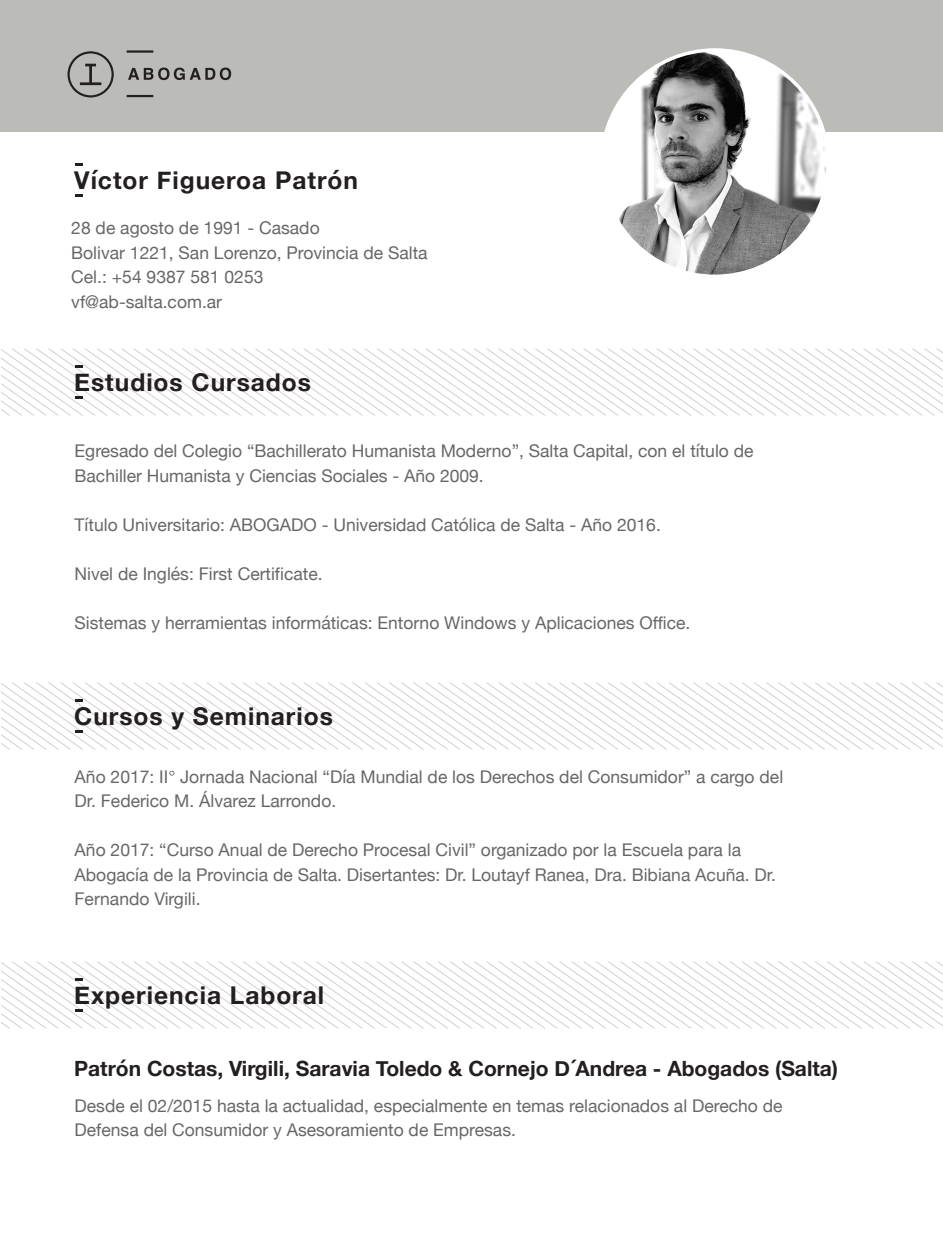
<style>
.page{position:relative;width:943px;height:1260px;background:#fff}
.page>*{position:absolute;margin:0;border:0;box-sizing:border-box;transform-origin:0 0}
.t1{font:700 24.5px "Helvetica Neue";letter-spacing:.04em;color:#231f20}
.t2{font:700 21px "Helvetica Neue";color:#231f20}
.t3{font:17.5px/24.5px "Helvetica Neue";color:#67676a}
</style>
<div class="page">
<div style="left:0;top:0;width:943px;height:131px;background:#bbbbb7"></div>
<svg style="left:127px;top:95px;width:26px;height:2px"></svg>
<svg style="left:127px;top:50px;width:26px;height:3px"></svg>
<svg style="left:128px;top:68px;width:103px;height:12px"></svg>
<svg style="left:67px;top:51px;width:47px;height:46px"></svg>
<img style="left:601px;top:50px;width:227px;height:226px;border-radius:113px">
<svg style="left:75px;top:163px;width:8px;height:3px"></svg>
<svg style="left:75px;top:194px;width:8px;height:3px"></svg>
<svg style="left:1px;top:349px;width:942px;height:66px"></svg>
<svg style="left:1px;top:683px;width:942px;height:66px"></svg>
<svg style="left:1px;top:962px;width:942px;height:66px"></svg>
<h1 class="t1" style="left:74px;top:161px;width:285px">Víctor Figueroa Patrón</h1>
<p class="t3" style="left:71px;top:217px;width:358px">28 de agosto de 1991 - Casado<br>Bolivar 1221, San Lorenzo, Provincia de Salta<br>Cel.: +54 9387 581 0253<br>vf@ab-salta.com.ar</p>
<h1 class="t1" style="left:74px;top:363px;width:238px">Estudios Cursados</h1>
<p class="t3" style="left:75px;top:440px;width:680px">Egresado del Colegio “Bachillerato Humanista Moderno”, Salta Capital, con el título de<br>Bachiller Humanista y Ciencias Sociales - Año 2009.</p>
<p class="t3" style="left:75px;top:513px;width:588px">Título Universitario: ABOGADO - Universidad Católica de Salta - Año 2016.</p>
<p class="t3" style="left:75px;top:562px;width:249px">Nivel de Inglés: First Certificate.</p>
<p class="t3" style="left:75px;top:611px;width:617px">Sistemas y herramientas informáticas: Entorno Windows y Aplicaciones Office.</p>
<h1 class="t1" style="left:74px;top:697px;width:260px">Cursos y Seminarios</h1>
<p class="t3" style="left:75px;top:765px;width:710px">Año 2017: II° Jornada Nacional “Día Mundial de los Derechos del Consumidor” a cargo del<br>Dr. Federico M. Álvarez Larrondo.</p>
<p class="t3" style="left:75px;top:839px;width:703px">Año 2017: “Curso Anual de Derecho Procesal Civil” organizado por la Escuela para la<br>Abogacía de la Provincia de Salta. Disertantes: Dr. Loutayf Ranea, Dra. Bibiana Acuña. Dr.<br>Fernando Virgili.</p>
<h1 class="t1" style="left:74px;top:976px;width:251px">Experiencia Laboral</h1>
<p class="t2" style="left:74px;top:1052px;width:765px">Patrón Costas, Virgili, Saravia Toledo &amp; Cornejo D´Andrea - Abogados (Salta)</p>
<p class="t3" style="left:75px;top:1094px;width:709px">Desde el 02/2015 hasta la actualidad, especialmente en temas relacionados al Derecho de<br>Defensa del Consumidor y Asesoramiento de Empresas.</p>
</div>
